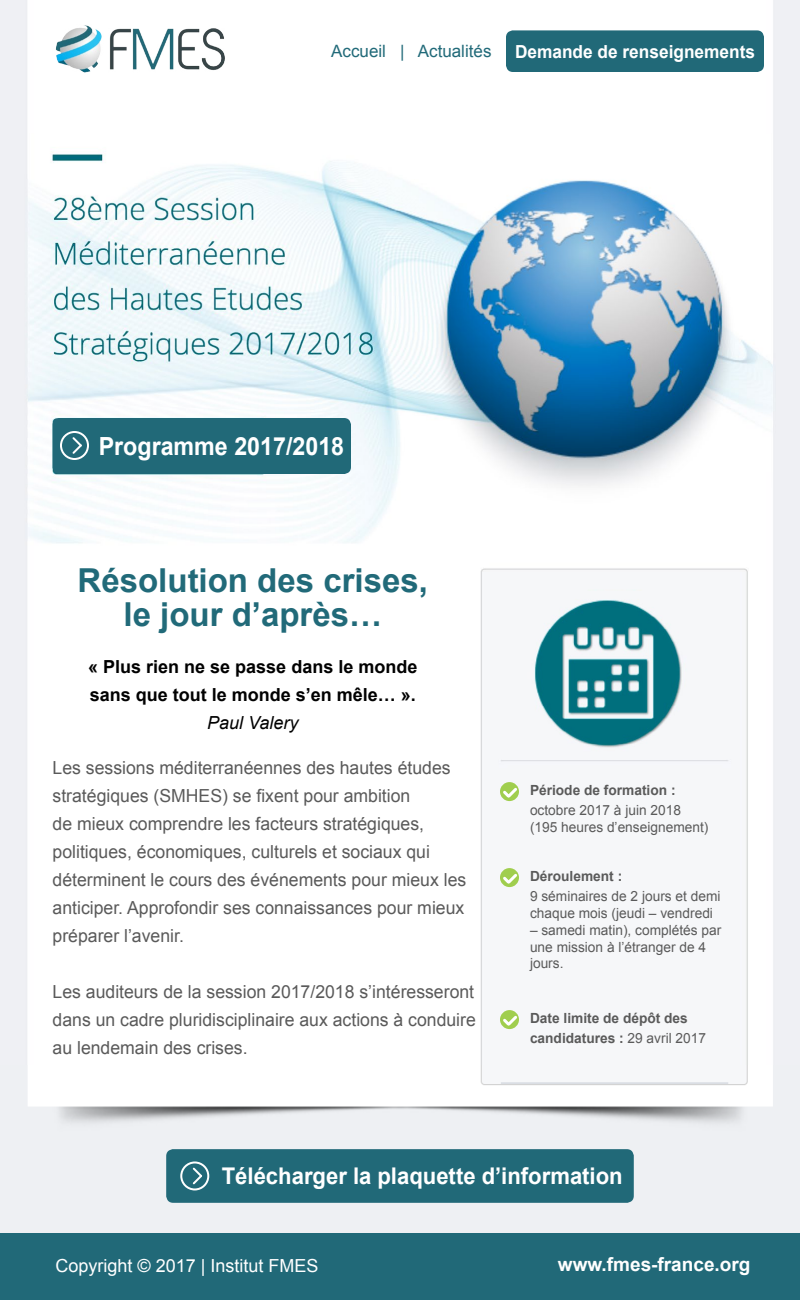
<style>
.page{position:relative;width:800px;height:1300px;background:#fff}
.page>*{position:absolute;margin:0;border:0;box-sizing:border-box;transform-origin:0 0}
.t1{font:700 33px/34px "Arial";color:#216a79;text-align:center}
.t2{font:700 25px "Arial";color:#fff;scale:.93 1}
.t3{font:700 23px "Arial";color:#fff;scale:.96 1}
.t4{font:700 19px "Arial";color:#fff}
.t5{font:18px/28px "Arial";color:#5a5a5a}
.t6{font:700 18px/28px "Arial";color:#000}
.t7{font:18px "Arial";color:#fff}
.t8{font:700 18px "Arial";color:#fff;scale:.96 1}
.t9{font:italic 18px "Arial";color:#000}
.t10{font:17px "Arial";color:#216a79}
.t11{font:14px/16.8px "Arial";color:#5a5a5a}
.t12{font:700 14px/20px "Arial";color:#5a5a5a}
.s1{font-weight:400}
</style>
<div class="page">
<img style="left:0;top:484px;width:800px;height:581px">
<img style="left:0;top:1096px;width:800px;height:137px">
<div style="left:0;top:1233px;width:800px;height:67px;background:#216978"></div>
<div style="left:506px;top:30px;width:258px;height:42px;background:#216978;border-radius:7px"></div>
<div style="left:166px;top:1149px;width:468px;height:54px;background:#216978;border-radius:7px"></div>
<div style="left:180px;top:1161px;width:29px;height:29px;border:2px solid #fff;border-radius:50%"></div>
<svg style="left:192px;top:1166px;width:12px;height:20px"></svg>
<img style="left:55px;top:25px;width:170px;height:48px">
<svg style="left:500px;top:868px;width:19px;height:19px"></svg>
<svg style="left:500px;top:782px;width:19px;height:19px"></svg>
<svg style="left:500px;top:1010px;width:19px;height:19px"></svg>
<svg style="left:500px;top:871px;width:20px;height:15px"></svg>
<svg style="left:500px;top:785px;width:20px;height:15px"></svg>
<svg style="left:500px;top:1013px;width:20px;height:15px"></svg>
<img style="left:28px;top:147px;width:745px;height:341px">
<div style="left:53px;top:418px;width:298px;height:56px;background:#216978;border-radius:7px"></div>
<div style="left:60px;top:431px;width:29px;height:29px;border:2px solid #fff;border-radius:50%"></div>
<svg style="left:72px;top:435px;width:12px;height:21px"></svg>
<img style="left:503px;top:591px;width:203px;height:164px">
<img style="left:0;top:1065px;width:800px;height:31px">
<p class="t10" style="left:331px;top:40px;width:162px">Accueil | Actualités</p>
<p class="t8" style="left:515px;top:39px;width:252px">Demande de renseignements</p>
<h2 class="t2" style="left:99px;top:430px;width:266px">Programme 2017/2018</h2>
<h1 class="t1" style="left:78px;top:565px;width:352px">Résolution des crises, le jour d’après…</h1>
<p class="t6" style="left:88px;top:653px;width:331px">« Plus rien ne se passe dans le monde sans que tout le monde s’en mêle… ».</p>
<p class="t9" style="left:207px;top:711px;width:93px">Paul Valery</p>
<p class="t5" style="left:53px;top:754px;width:415px">Les sessions méditerranéennes des hautes études stratégiques (SMHES) se fixent pour ambition<br>de mieux comprendre les facteurs stratégiques, politiques, économiques, culturels et sociaux qui déterminent le cours des événements pour mieux les anticiper. Approfondir ses connaissances pour mieux préparer l’avenir.</p>
<p class="t5" style="left:53px;top:978px;width:425px;text-align:justify">Les auditeurs de la session 2017/2018 s’intéresseront dans un cadre pluridisciplinaire aux actions à conduire au lendemain des crises.</p>
<p class="t12" style="left:530px;top:781px;width:147px">Période de formation :</p>
<p class="t11" style="left:530px;top:802px;width:180px">octobre 2017 à juin 2018 (195 heures d’enseignement)</p>
<p class="t12" style="left:530px;top:867px;width:94px">Déroulement :</p>
<p class="t11" style="left:530px;top:888px;width:192px">9 séminaires de 2 jours et demi chaque mois (jeudi – vendredi</p>
<p class="t11" style="left:530px;top:922px;width:193px">– samedi matin), complétés par une mission à l’étranger de 4 jours.</p>
<p class="t12" style="left:530px;top:1009px;width:178px">Date limite de dépôt des candidatures : <span class="s1">29 avril 2017</span></p>
<p class="t3" style="left:222px;top:1160px;width:419px">Télécharger la plaquette d’information</p>
<p class="t7" style="left:55px;top:1254px;width:265px">Copyright © 2017 | Institut FMES</p>
<p class="t4" style="left:558px;top:1252px;width:194px">www.fmes-france.org</p>
</div>
